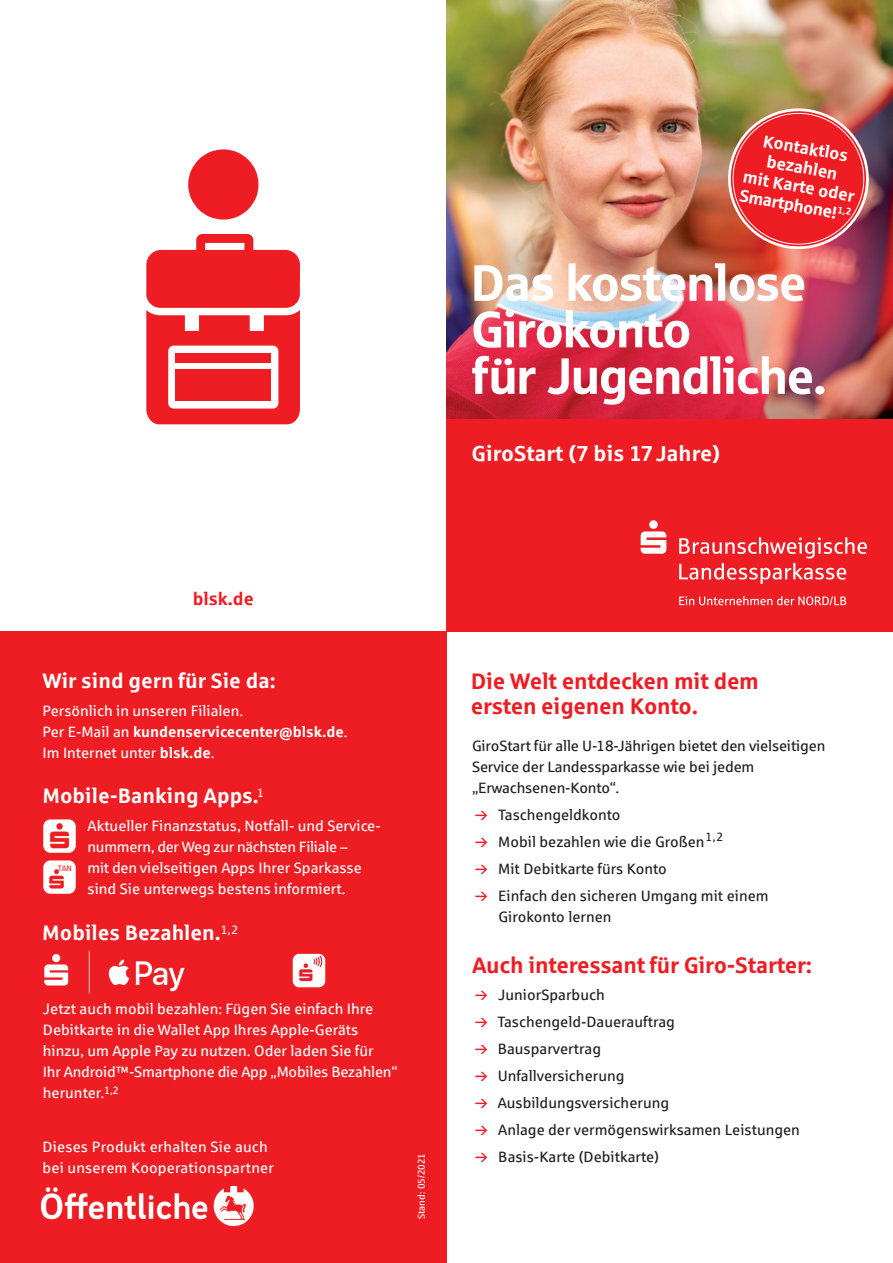
<style>
.page{position:relative;width:893px;height:1263px;background:#fff}
.page>*{position:absolute;margin:0;border:0;box-sizing:border-box;transform-origin:0 0}
.t1{font:51px/46.5px "Sparkasse Head";color:#fff}
.t2{font:700 22.5px/25.5px "Sparkasse Rg";letter-spacing:-.01em;color:#ee1d23}
.t3{font:700 21.75px "Sparkasse Rg";color:#fff}
.t4{font:700 21px "Sparkasse Rg";color:#fff}
.t5{font:700 18px "Sparkasse Rg";color:#ee1d23}
.t6{font:700 17.25px/19.4px "Sparkasse Rg";color:#fff;text-align:center}
.t7{font:15px/21px "Sparkasse Rg";color:#fff}
.t8{font:15px/27px "Sparkasse Rg";color:#231f20}
.t9{font:9.75px "Sparkasse Rg";color:#fff}
.t10{font:7.95px "Sparkasse Rg";color:#ee1d23}
.s1{font-weight:700}
</style>
<div class="page">
<svg style="left:188px;top:149px;width:70px;height:71px"></svg>
<svg style="left:146px;top:234px;width:154px;height:190px"></svg>
<img style="left:446px;top:0;width:447px;height:419px">
<div style="left:446px;top:419px;width:447px;height:212px;background:#ee1d23"></div>
<svg style="left:641px;top:520px;width:25px;height:34px"></svg>
<svg style="left:679px;top:537px;width:188px;height:47px"></svg>
<svg style="left:679px;top:596px;width:167px;height:9px"></svg>
<div style="left:0;top:631px;width:446px;height:632px;background:#ee1d23"></div>
<img style="left:43px;top:819px;width:33px;height:34px">
<img style="left:43px;top:860px;width:33px;height:34px">
<img style="left:292px;top:953px;width:34px;height:35px">
<img style="left:721px;top:101px;width:155px;height:152px">
<img style="left:40px;top:1185px;width:214px;height:42px">
<img style="left:44px;top:950px;width:141px;height:44px">
<p class="t6" style="left:752px;top:128px;width:115px;rotate:10deg">Kontaktlos bezahlen<br>mit Karte oder<br>Smartphone! <sup>1,2</sup></p>
<h1 class="t1" style="left:472px;top:258px;width:356px">Das kostenlose<br>Girokonto<br>für Jugendliche.</h1>
<h3 class="t3" style="left:472px;top:439px;width:250px">GiroStart (7 bis 17 Jahre)</h3>
<p class="t5" style="left:193px;top:587px;width:63px">blsk.de</p>
<h3 class="t4" style="left:43px;top:667px;width:235px">Wir sind gern für Sie da:</h3>
<p class="t7" style="left:43px;top:700px;width:306px">Persönlich in unseren Filialen.<br>Per E-Mail an <span class="s1">kundenservicecenter@blsk.de</span>.<br>Im Internet unter <span class="s1">blsk.de</span>.</p>
<h3 class="t4" style="left:43px;top:782px;width:223px">Mobile-Banking Apps.<sup>1</sup></h3>
<p class="t10" style="left:58px;top:863px;width:15px">TAN</p>
<p class="t7" style="left:88px;top:815px;width:295px">Aktueller Finanzstatus, Notfall- und Service&shy;nummern, der Weg zur nächsten Filiale –<br>mit den vielseitigen Apps Ihrer Sparkasse sind Sie unterwegs bestens informiert.</p>
<h3 class="t4" style="left:42px;top:919px;width:198px">Mobiles Bezahlen.<sup>1,2</sup></h3>
<p class="t7" style="left:43px;top:998px;width:356px">Jetzt auch mobil bezahlen: Fügen Sie einfach Ihre Debitkarte in die Wallet App Ihres Apple-Geräts hinzu, um Apple Pay zu nutzen. Oder laden Sie für<br>Ihr Android™-Smartphone die App „Mobiles Bezahlen“ herunter.<sup>1,2</sup></p>
<p class="t7" style="left:43px;top:1136px;width:233px">Dieses Produkt erhalten Sie auch bei unserem Kooperationspartner</p>
<p class="t9" style="left:415px;top:1219px;width:68px;rotate:-90deg">Stand: 05/2021</p>
<h2 class="t2" style="left:471px;top:667px;width:290px">Die Welt entdecken mit dem ersten eigenen Konto.</h2>
<p class="t8" style="left:472px;top:735px;width:355px;line-height:21px">GiroStart für alle U-18-Jährigen bietet den vielseitigen<br>Service der Landessparkasse wie bei jedem „Erwachsenen-Konto“.</p>
<p class="t8" style="left:498px;top:801px;width:272px">Taschengeldkonto<br>Mobil bezahlen wie die Großen<sup>1,2<br></sup>Mit Debitkarte fürs Konto<br>Einfach den sicheren Umgang mit einem</p>
<p class="t8" style="left:499px;top:903px;width:114px">Girokonto lernen</p>
<h2 class="t2" style="left:472px;top:951px;width:342px">Auch interessant für Giro-Starter:</h2>
<p class="t8" style="left:497px;top:981px;width:304px">JuniorSparbuch<br>Taschengeld-Dauerauftrag<br>Bausparvertrag<br>Unfallversicherung<br>Ausbildungsversicherung<br>Anlage der vermögenswirksamen Leistungen<br>Basis-Karte (Debitkarte)</p>
</div>
